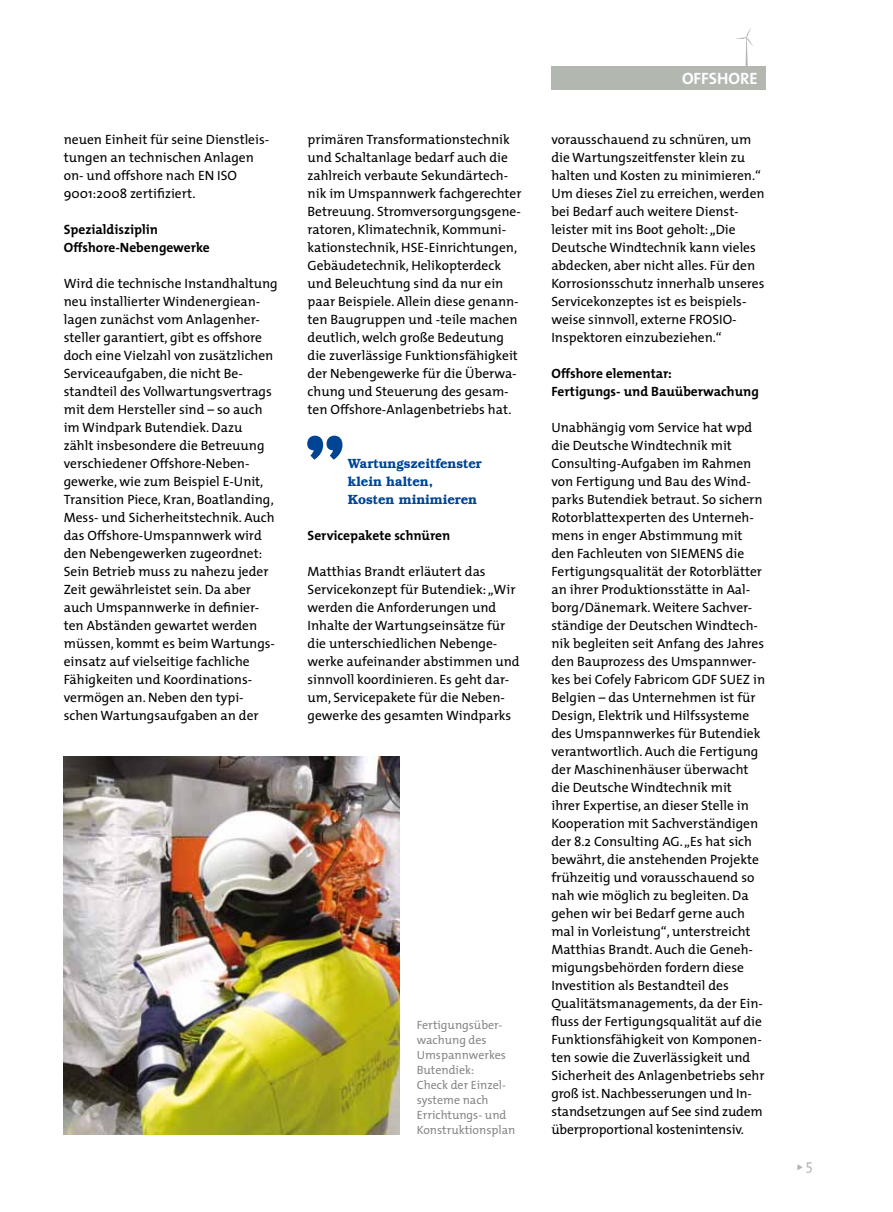
<style>
.page{position:relative;width:893px;height:1212px;background:#fff}
.page>*{position:absolute;margin:0;border:0;box-sizing:border-box;transform-origin:0 0}
.t1{font:700 16.5px "The Mix";color:#fff}
.t2{font:15px "The Mix";color:#b2b7b0}
.t3{font:13.5px/18px "The Mix";color:#000}
.t4{font:700 13.5px/18px "The Mix";color:#000}
.t5{font:600 13.5px/18px "Bookman IT Cby BT";color:#004494}
.t6{font:12px/15px "The Mix";color:#87888a}
</style>
<div class="page">
<svg style="left:797px;top:1164px;width:5px;height:6px"></svg>
<svg style="left:736px;top:28px;width:17px;height:38px"></svg>
<div style="left:551px;top:66px;width:214px;height:23px;background:#b2b7b0"></div>
<img style="left:64px;top:756px;width:336px;height:378px">
<svg style="left:307px;top:436px;width:35px;height:24px"></svg>
<p class="t3" style="left:64px;top:130px;width:207px">neuen Einheit für seine Dienstleis&shy;tungen an technischen Anlagen on- und offshore nach EN ISO<br>9001:2008 zertifiziert.</p>
<p class="t4" style="left:64px;top:220px;width:148px">Spezialdisziplin<br>Offshore-Nebengewerke</p>
<p class="t3" style="left:64px;top:274px;width:216px">Wird die technische Instandhaltung neu installierter Windenergiean&shy;lagen zunächst vom Anlagenher&shy;steller garantiert, gibt es offshore doch eine Vielzahl von zusätzlichen Serviceaufgaben, die nicht Be&shy;standteil des Vollwartungsvertrags mit dem Hersteller sind – so auch im Windpark Butendiek. Dazu<br>zählt insbesondere die Betreuung verschiedener Offshore-Neben&shy;gewerke, wie zum Beispiel E-Unit, Transition Piece, Kran, Boatlanding, Mess- und Sicherheitstechnik. Auch das Offshore-Umspannwerk wird den Nebengewerken zugeordnet:<br>Sein Betrieb muss zu nahezu jeder Zeit gewährleistet sein. Da aber auch Umspannwerke in definier&shy;ten Abständen gewartet werden müssen, kommt es beim Wartungs&shy;einsatz auf vielseitige fachliche Fähigkeiten und Koordinations&shy;vermögen an. Neben den typi&shy;schen Wartungsaufgaben an der</p>
<p class="t3" style="left:308px;top:130px;width:216px">primären Transformationstechnik und Schaltanlage bedarf auch die zahlreich verbaute Sekundärtech&shy;nik im Umspannwerk fachgerechter Betreuung. Stromversorgungsgene&shy;ratoren, Klimatechnik, Kommuni&shy;kationstechnik, HSE-Einrichtungen, Gebäudetechnik, Helikopterdeck und Beleuchtung sind da nur ein paar Beispiele. Allein diese genann&shy;ten Baugruppen und -teile machen deutlich, welch große Bedeutung die zuverlässige Funktionsfähigkeit der Nebengewerke für die Überwa&shy;chung und Steuerung des gesam&shy;ten Offshore-Anlagenbetriebs hat.</p>
<p class="t5" style="left:348px;top:454px;width:135px">Wartungszeitfenster klein halten,<br>Kosten minimieren</p>
<p class="t4" style="left:308px;top:526px;width:144px">Servicepakete schnüren</p>
<p class="t3" style="left:308px;top:562px;width:214px">Matthias Brandt erläutert das Servicekonzept für Butendiek: „Wir werden die Anforderungen und Inhalte der Wartungseinsätze für die unterschiedlichen Nebenge&shy;werke aufeinander abstimmen und sinnvoll koordinieren. Es geht dar&shy;um, Servicepakete für die Neben&shy;gewerke des gesamten Windparks</p>
<p class="t6" style="left:417px;top:1016px;width:100px">Fertigungsüber&shy;wachung des<br>Umspannwerkes<br>Butendiek:<br>Check der Einzel&shy;systeme nach<br>Errichtungs- und<br>Konstruktionsplan</p>
<p class="t1" style="left:682px;top:64px;width:77px">OFFSHORE</p>
<p class="t3" style="left:551px;top:130px;width:215px">vorausschauend zu schnüren, um die Wartungszeitfenster klein zu halten und Kosten zu minimieren.“ Um dieses Ziel zu erreichen, werden bei Bedarf auch weitere Dienst&shy;leister mit ins Boot geholt: „Die Deutsche Windtechnik kann vieles abdecken, aber nicht alles. Für den Korrosionsschutz innerhalb unseres Servicekonzeptes ist es beispiels&shy;weise sinnvoll, externe FROSIO-Inspektoren einzubeziehen.“</p>
<p class="t4" style="left:551px;top:364px;width:209px">Offshore elementar:<br>Fertigungs- und Bauüberwachung</p>
<p class="t3" style="left:551px;top:418px;width:215px">Unabhängig vom Service hat wpd die Deutsche Windtechnik mit Consulting-Aufgaben im Rahmen von Fertigung und Bau des Wind&shy;parks Butendiek betraut. So sichern Rotorblattexperten des Unterneh&shy;mens in enger Abstimmung mit den Fachleuten von SIEMENS die Fertigungsqualität der Rotorblätter an ihrer Produktionsstätte in Aal&shy;borg/Dänemark. Weitere Sachver&shy;ständige der Deutschen Windtech&shy;nik begleiten seit Anfang des Jahres den Bauprozess des Umspannwer&shy;kes bei Cofely Fabricom GDF SUEZ in Belgien – das Unternehmen ist für Design, Elektrik und Hilfssysteme des Umspannwerkes für Butendiek verantwortlich. Auch die Fertigung der Maschinenhäuser überwacht die Deutsche Windtechnik mit<br>ihrer Expertise, an dieser Stelle in Kooperation mit Sachverständigen der 8.2 Consulting AG. „Es hat sich bewährt, die anstehenden Projekte frühzeitig und vorausschauend so nah wie möglich zu begleiten. Da gehen wir bei Bedarf gerne auch mal in Vorleistung“, unterstreicht Matthias Brandt. Auch die Geneh&shy;migungsbehörden fordern diese Investition als Bestandteil des Qualitätsmanagements, da der Ein&shy;fluss der Fertigungsqualität auf die Funktionsfähigkeit von Komponen&shy;ten sowie die Zuverlässigkeit und Sicherheit des Anlagenbetriebs sehr groß ist. Nachbesserungen und In&shy;standsetzungen auf See sind zudem überproportional kostenintensiv.</p>
<p class="t2" style="left:806px;top:1152px;width:9px">5</p>
</div>
